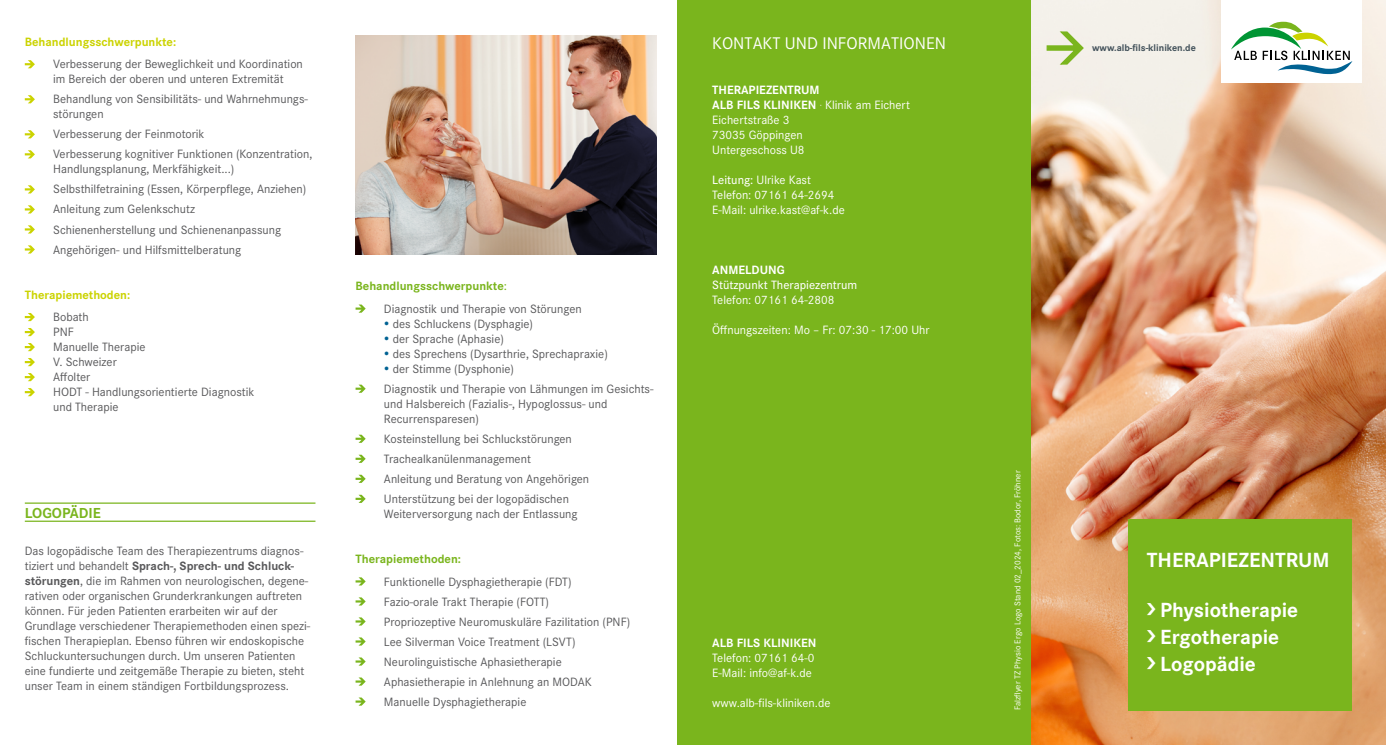
<style>
.page{position:relative;width:1386px;height:745px;background:#fff}
.page>*{position:absolute;margin:0;border:0;box-sizing:border-box;transform-origin:0 0}
.t1{font:700 21.25px/26.9px "Corporate S";color:#fff}
.t2{font:17.5px "Corporate S";color:#fff}
.t3{font:700 15px "Corporate S";color:#7ab51d}
.t4{font:12.5px/15px "Corporate S";color:#58585a}
.t5{font:12.5px/15px "Corporate S";color:#fff}
.t6{font:700 12.5px "Corporate S";color:#cbd300}
.t7{font:500 12.5px "Corporate S";color:#fff}
.t8{font:700 12.5px "Corporate S";color:#fff}
.t9{font:700 12.5px "Corporate S";color:#7ab51d}
.t10{font:700 10px "Corporate S Pro";color:#42515a}
.t11{font:8.75px "Corporate S";color:#fff}
.s1{font-weight:700}
.s2{font-weight:700;color:#7ab51d}
.s3{font-weight:500;color:#7ab51d}
.s4{color:#006293}
.s5{font-weight:500}
</style>
<div class="page">
<div style="left:677px;top:0;width:354px;height:744px;background:#7ab51d"></div>
<img style="left:1031px;top:0;width:354px;height:744px">
<svg style="left:25px;top:60px;width:10px;height:8px"></svg>
<svg style="left:25px;top:95px;width:10px;height:8px"></svg>
<svg style="left:25px;top:130px;width:10px;height:8px"></svg>
<svg style="left:25px;top:150px;width:10px;height:8px"></svg>
<svg style="left:25px;top:185px;width:10px;height:8px"></svg>
<svg style="left:25px;top:205px;width:10px;height:8px"></svg>
<svg style="left:25px;top:225px;width:10px;height:8px"></svg>
<svg style="left:25px;top:245px;width:10px;height:8px"></svg>
<svg style="left:25px;top:313px;width:10px;height:8px"></svg>
<svg style="left:25px;top:328px;width:10px;height:8px"></svg>
<svg style="left:25px;top:343px;width:10px;height:8px"></svg>
<svg style="left:25px;top:358px;width:10px;height:8px"></svg>
<svg style="left:25px;top:373px;width:10px;height:8px"></svg>
<svg style="left:25px;top:388px;width:10px;height:8px"></svg>
<svg style="left:355px;top:304px;width:11px;height:8px"></svg>
<svg style="left:355px;top:384px;width:11px;height:8px"></svg>
<svg style="left:355px;top:434px;width:11px;height:8px"></svg>
<svg style="left:355px;top:454px;width:11px;height:8px"></svg>
<svg style="left:355px;top:474px;width:11px;height:8px"></svg>
<svg style="left:355px;top:494px;width:11px;height:8px"></svg>
<svg style="left:355px;top:577px;width:11px;height:8px"></svg>
<svg style="left:355px;top:597px;width:11px;height:8px"></svg>
<svg style="left:355px;top:617px;width:11px;height:8px"></svg>
<svg style="left:355px;top:637px;width:11px;height:8px"></svg>
<svg style="left:355px;top:657px;width:11px;height:8px"></svg>
<svg style="left:355px;top:677px;width:11px;height:8px"></svg>
<svg style="left:355px;top:697px;width:11px;height:8px"></svg>
<img style="left:355px;top:35px;width:302px;height:219px">
<hr style="left:25px;top:520px;width:290px;height:1px;background:#7ab51d">
<hr style="left:25px;top:502px;width:290px;height:1px;background:#7ab51d">
<div style="left:1128px;top:518px;width:223px;height:192px;background:#7ab51d"></div>
<svg style="left:1046px;top:31px;width:38px;height:35px"></svg>
<div style="left:1221px;top:0;width:140px;height:82px;background:#fff"></div>
<svg style="left:1231px;top:22px;width:121px;height:52px"></svg>
<p class="t6" style="left:25px;top:34px;width:153px">Behandlungsschwerpunkte:</p>
<p class="t4" style="left:53px;top:57px;width:251px">Verbesserung der Beweglichkeit und Koordination im Bereich der oberen und unteren Extremität</p>
<p class="t4" style="left:53px;top:92px;width:256px">Behandlung von Sensibilitäts- und Wahrnehmungs&shy;störungen</p>
<p class="t4" style="left:53px;top:124px;width:261px;line-height:20px">Verbesserung der Feinmotorik<br>Verbesserung kognitiver Funktionen (Konzentration,</p>
<p class="t4" style="left:53px;top:159px;width:255px;line-height:20px">Handlungsplanung, Merkfähigkeit...)<br>Selbsthilfetraining (Essen, Körperpflege, Anziehen)<br>Anleitung zum Gelenkschutz<br>Schienenherstellung und Schienenanpassung Angehörigen- und Hilfsmittelberatung</p>
<p class="t6" style="left:25px;top:287px;width:107px">Therapiemethoden:</p>
<p class="t4" style="left:53px;top:309px;width:203px">Bobath<br>PNF<br>Manuelle Therapie<br>V. Schweizer<br>Affolter<br>HODT - Handlungsorientierte Diagnostik und Therapie</p>
<p class="t3" style="left:25px;top:504px;width:78px">LOGOPÄDIE</p>
<p class="t4" style="left:25px;top:543px;width:287px">Das logopädische Team des Therapiezentrums diagnos&shy;tiziert und behandelt <span class="s1">Sprach-, Sprech- und Schluck&shy;störungen</span>, die im Rahmen von neurologischen, degene&shy;rativen oder organischen Grunderkrankungen auftreten können. Für jeden Patienten erarbeiten wir auf der Grundlage verschiedener Therapiemethoden einen spezi&shy;fischen Therapieplan. Ebenso führen wir endoskopische Schluckuntersuchungen durch. Um unseren Patienten eine fundierte und zeitgemäße Therapie zu bieten, steht unser Team in einem ständigen Fortbildungsprozess.</p>
<p class="t4" style="left:384px;top:275px;width:199px;line-height:22.5px;text-indent:-28px"><span class="s2">Behandlungsschwerpunkte</span><span class="s3">:<br></span>Diagnostik und Therapie von Störungen</p>
<p class="t4" style="left:384px;top:316px;width:151px"><span class="s4">•</span> des Schluckens (Dysphagie)</p>
<p class="t4" style="left:384px;top:331px;width:122px"><span class="s4">•</span> der Sprache (Aphasie)</p>
<p class="t4" style="left:384px;top:346px;width:225px"><span class="s4">•</span> des Sprechens (Dysarthrie, Sprechapraxie)</p>
<p class="t4" style="left:384px;top:358px;width:271px;line-height:20px"><span class="s4">•</span> der Stimme (Dysphonie)<br>Diagnostik und Therapie von Lähmungen im Gesichts-</p>
<p class="t4" style="left:384px;top:396px;width:225px">und Halsbereich (Fazialis-, Hypoglossus- und<br>Recurrensparesen)</p>
<p class="t4" style="left:384px;top:428px;width:207px;line-height:20px">Kosteinstellung bei Schluckstörungen Trachealkanülenmanagement<br>Anleitung und Beratung von Angehörigen Unterstützung bei der logopädischen</p>
<p class="t4" style="left:384px;top:506px;width:195px">Weiterversorgung nach der Entlassung</p>
<p class="t9" style="left:355px;top:551px;width:107px">Therapiemethoden:</p>
<p class="t4" style="left:384px;top:571px;width:248px;line-height:20px">Funktionelle Dysphagietherapie (FDT)<br>Fazio-orale Trakt Therapie (FOTT)<br>Propriozeptive Neuromuskuläre Fazilitation (PNF)<br>Lee Silverman Voice Treatment (LSVT)<br>Neurolinguistische Aphasietherapie Aphasietherapie in Anlehnung an MODAK Manuelle Dysphagietherapie</p>
<h2 class="t2" style="left:712px;top:33px;width:235px">KONTAKT UND INFORMATIONEN</h2>
<p class="t5" style="left:712px;top:82px;width:199px"><span class="s1">THERAPIEZENTRUM<br>ALB FILS KLINIKEN</span> <span class="s5">.</span> Klinik am Eichert<br>Eichertstraße 3<br>73035 Göppingen<br>Untergeschoss U8</p>
<p class="t5" style="left:712px;top:172px;width:134px"><span class="s5">Leitung:</span> Ulrike Kast<br>Telefon: 07161 64-2694<br>E-Mail: ulrike.kast@af-k.de</p>
<p class="t8" style="left:712px;top:262px;width:74px">ANMELDUNG</p>
<p class="t7" style="left:712px;top:276px;width:147px">Stützpunkt Therapiezentrum</p>
<p class="t5" style="left:712px;top:292px;width:124px">Telefon: 07161 64-2808</p>
<p class="t5" style="left:712px;top:322px;width:219px">Öffnungszeiten: Mo – Fr: 07:30 - 17:00 Uhr</p>
<p class="t8" style="left:712px;top:635px;width:106px">ALB FILS KLINIKEN</p>
<p class="t5" style="left:712px;top:649px;width:104px">Telefon: 07161 64-0<br>E-Mail: info@af-k.de</p>
<p class="t5" style="left:712px;top:694px;width:120px">www.alb-fils-kliniken.de</p>
<p class="t10" style="left:1092px;top:40px;width:105px">www.alb-fils-kliniken.de</p>
<p class="t11" style="left:1012px;top:710px;width:241px;rotate:-90deg">Falzflyer TZ Physio Ergo Logo Stand 02_2024, Fotos: Bodor, Fröhner</p>
<h1 class="t1" style="left:1146px;top:546px;width:184px">THERAPIEZENTRUM</h1>
<h1 class="t1" style="left:1160px;top:596px;width:139px">Physiotherapie<br>Ergotherapie<br>Logopädie</h1>
</div>
